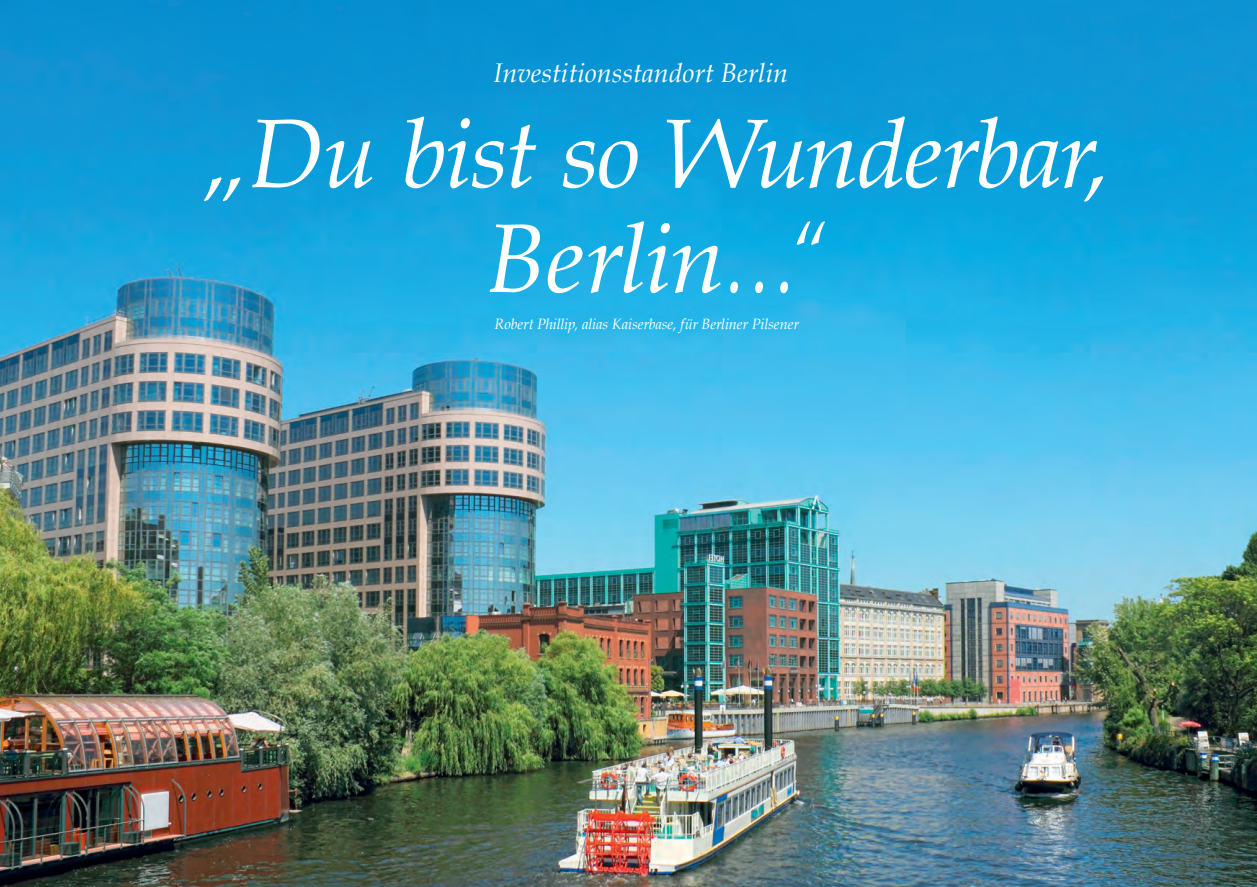
<style>
.page{position:relative;width:1257px;height:887px;background:#fff}
.page>*{position:absolute;margin:0;border:0;box-sizing:border-box;transform-origin:0 0}
.t1{font:italic 97.5px/104.9px "Book Antiqua";letter-spacing:-.02em;color:#fff;text-align:center}
.t2{font:italic 27px "Book Antiqua";color:#fff}
.t3{font:italic 15px "Book Antiqua";letter-spacing:-.005em;color:#fff}
</style>
<div class="page">
<img style="left:0;top:0;width:1257px;height:887px">
<h2 class="t2" style="left:493px;top:57px;width:296px">Investitionsstandort Berlin</h2>
<h1 class="t1" style="left:203px;top:103px;width:910px">„Du bist so Wunderbar,<br>Berlin…“</h1>
<p class="t3" style="left:495px;top:315px;width:306px">Robert Phillip, alias Kaiserbase, für Berliner Pilsener</p>
</div>
